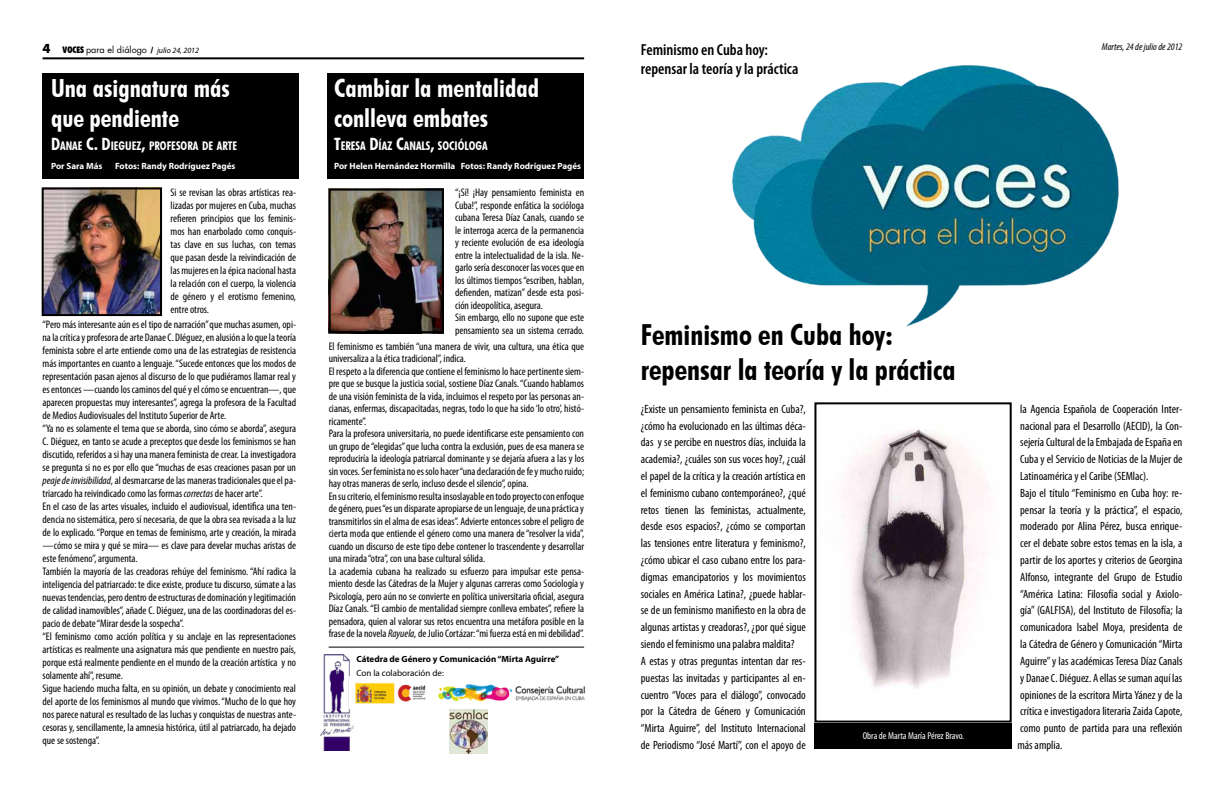
<style>
.page{position:relative;width:1225px;height:794px;background:#fff}
.page>*{position:absolute;margin:0;border:0;box-sizing:border-box;transform-origin:0 0}
.t1{font:700 condensed 29px/34.8px "Futura BT";color:#000}
.t2{font:700 condensed 25px/30px "Futura BT";color:#fff}
.t3{font:600 condensed 16px/19.2px "Myriad Pro";color:#000}
.t4{font:condensed 12px/16.8px "Myriad Pro";color:#000}
.t5{font:700 condensed 11.9px "Futura BT";color:#fff}
.t6{font:condensed 11px/13px "Myriad Pro";color:#000}
.t7{font:condensed 10px "Myriad Pro";color:#fff}
.t8{font:italic condensed 10px "Myriad Pro";color:#000}
.t9{font:700 9px "Myriad Pro";color:#fff}
.t10{font:700 9px "Myriad Pro";color:#000}
.t11{font:9px "Futura";color:#000}
.t12{font:9px "Myriad Pro";color:#000}
.s1{font-family:"Myriad Pro";font-weight:900;font-size:14px}
.s2{font-family:"Futura BT";font-weight:900;font-stretch:condensed}
.s3{font-family:"Myriad Pro";font-weight:900}
.s4{font-family:"Myriad Pro";font-style:italic;font-size:8px}
.s5{font-size:17px}
.s6{font-style:italic}
</style>
<div class="page">
<hr style="left:43px;top:57px;width:541px;height:2px;background:#000">
<div style="left:814px;top:722px;width:197px;height:26px;background:#000"></div>
<img style="left:843px;top:429px;width:145px;height:259px">
<div style="left:814px;top:402px;width:197px;height:320px;border:2px solid #000"></div>
<hr style="left:329px;top:646px;width:255px;height:1px;background:#000">
<div style="left:327px;top:73px;width:257px;height:105px;background:#000"></div>
<div style="left:43px;top:73px;width:256px;height:105px;background:#000"></div>
<img style="left:320px;top:654px;width:34px;height:96px">
<img style="left:332px;top:192px;width:109px;height:138px">
<img style="left:45px;top:190px;width:114px;height:123px">
<img style="left:450px;top:709px;width:37px;height:45px">
<img style="left:350px;top:677px;width:236px;height:31px">
<img style="left:732px;top:65px;width:387px;height:262px">
<div style="left:42px;top:187px;width:120px;height:129px;border:2px solid #000"></div>
<div style="left:329px;top:189px;width:115px;height:144px;border:2px solid #000"></div>
<p class="t11" style="left:43px;top:44px;width:158px"><span class="s1">4</span> <span class="s2">VOCES</span> para el diálogo <span class="s3">/</span> <span class="s4">julio 24, 2012</span></p>
<h2 class="t2" style="left:51px;top:73px;width:180px">Una asignatura más que pendiente</h2>
<p class="t5" style="left:51px;top:139px;width:188px"><span class="s5">D</span>ANAE <span class="s5">C. D</span>IEGUEZ<span class="s5">,</span> PROFESORA DE ARTE</p>
<p class="t6" style="left:171px;top:186px;width:127px;text-align:justify">Si se revisan las obras artísticas rea&shy;lizadas por mujeres en Cuba, muchas refieren principios que los feminis&shy;mos han enarbolado como conquis&shy;tas clave en sus luchas, con temas que pasan desde la reivindicación de las mujeres en la épica nacional hasta la relación con el cuerpo, la violencia de género y el erotismo femenino, entre otros.</p>
<p class="t6" style="left:43px;top:318px;width:255px">“Pero más interesante aún es el tipo de narración” que muchas asumen, opi&shy;na la crítica y profesora de arte Danae C. DIéguez, en alusión a lo que la teoría feminista sobre el arte entiende como una de las estrategias de resistencia más importantes en cuanto a lenguaje. “Sucede entonces que los modos de representación pasan ajenos al discurso de lo que pudiéramos llamar real y es entonces —cuando los caminos del qué y el cómo se encuentran—, que aparecen propuestas muy interesantes”, agrega la profesora de la Facultad de Medios Audiovisuales del Instituto Superior de Arte.<br>“Ya no es solamente el tema que se aborda, sino cómo se aborda”, asegura C. Diéguez, en tanto se acude a preceptos que desde los feminismos se han discutido, referidos a si hay una manera feminista de crear. La investigadora se pregunta si no es por ello que “muchas de esas creaciones pasan por un <span class="s6">peaje de invisibilidad</span>, al desmarcarse de las maneras tradicionales que el pa&shy;triarcado ha reivindicado como las formas <span class="s6">correctas</span> de hacer arte”.<br>En el caso de las artes visuales, incluido el audiovisual, identifica una ten&shy;dencia no sistemática, pero sí necesaria, de que la obra sea revisada a la luz de lo explicado. “Porque en temas de feminismo, arte y creación, la mirada —cómo se mira y qué se mira— es clave para develar muchas aristas de este fenómeno”, argumenta.<br>También la mayoría de las creadoras rehúye del feminismo. “Ahí radica la inteligencia del patriarcado: te dice existe, produce tu discurso, súmate a las nuevas tendencias, pero dentro de estructuras de dominación y legitimación de calidad inamovibles”, añade C. Diéguez, una de las coordinadoras del es&shy;pacio de debate “Mirar desde la sospecha”.<br>“El feminismo como acción política y su anclaje en las representaciones artísticas es realmente una asignatura más que pendiente en nuestro país, porque está realmente pendiente en el mundo de la creación artística y no solamente ahí”, resume.<br>Sigue haciendo mucha falta, en su opinión, un debate y conocimiento real del aporte de los feminismos al mundo que vivimos. “Mucho de lo que hoy nos parece natural es resultado de las luchas y conquistas de nuestras ante&shy;cesoras y, sencillamente, la amnesia histórica, útil al patriarcado, ha dejado que se sostenga”.</p>
<p class="t9" style="left:51px;top:160px;width:53px">Por Sara Más</p>
<p class="t9" style="left:115px;top:160px;width:122px">Fotos: Randy Rodríguez Pagés</p>
<h2 class="t2" style="left:334px;top:73px;width:206px">Cambiar la mentalidad conlleva embates</h2>
<p class="t5" style="left:334px;top:139px;width:155px"><span class="s5">T</span>ERESA <span class="s5">D</span>ÍAZ <span class="s5">C</span>ANALS<span class="s5">,</span> SOCIÓLOGA</p>
<p class="t6" style="left:455px;top:186px;width:131px;line-height:12.5px">“¡Sí! ¡Hay pensamiento feminista en Cuba!”, responde enfática la socióloga cubana Teresa Díaz Canals, cuando se le interroga acerca de la permanencia y reciente evolución de esa ideología entre la intelectualidad de la isla. Ne&shy;garlo sería desconocer las voces que en los últimos tiempos “escriben, hablan, defienden, matizan” desde esta posi&shy;ción ideopolítica, asegura.<br>Sin embargo, ello no supone que este pensamiento sea un sistema cerrado.</p>
<p class="t9" style="left:334px;top:160px;width:249px">Por Helen Hernández Hormilla Fotos: Randy Rodríguez Pagés</p>
<p class="t6" style="left:329px;top:339px;width:257px;line-height:12.5px">El feminismo es también “una manera de vivir, una cultura, una ética que universaliza a la ética tradicional”, indica.<br>El respeto a la diferencia que contiene el feminismo lo hace pertinente siem&shy;pre que se busque la justicia social, sostiene Díaz Canals. “Cuando hablamos de una visión feminista de la vida, incluimos el respeto por las personas an&shy;cianas, enfermas, discapacitadas, negras, todo lo que ha sido ‘lo otro’, histó&shy;ricamente”.<br>Para la profesora universitaria, no puede identificarse este pensamiento con un grupo de “elegidas” que lucha contra la exclusión, pues de esa manera se reproduciría la ideología patriarcal dominante y se dejaría afuera a las y los sin voces. Ser feminista no es solo hacer “una declaración de fe y mucho ruido; hay otras maneras de serlo, incluso desde el silencio”, opina.<br>En su criterio, el feminismo resulta insoslayable en todo proyecto con enfoque de género, pues “es un disparate apropiarse de un lenguaje, de una práctica y transmitirlos sin el alma de esas ideas”. Advierte entonces sobre el peligro de cierta moda que entiende el género como una manera de “resolver la vida”, cuando un discurso de este tipo debe contener lo trascendente y desarrollar una mirada “otra”, con una base cultural sólida.<br>La academia cubana ha realizado su esfuerzo para impulsar este pensa&shy;miento desde las Cátedras de la Mujer y algunas carreras como Sociología y Psicología, pero aún no se convierte en política universitaria oficial, asegura Díaz Canals. “El cambio de mentalidad siempre conlleva embates”, refiere la pensadora, quien al valorar sus retos encuentra una metáfora posible en la frase de la novela <span class="s6">Rayuela,</span> de Julio Cortázar: “mi fuerza está en mi debilidad”.</p>
<p class="t10" style="left:356px;top:653px;width:204px">Cátedra de Género y Comunicación “Mirta Aguirre”</p>
<p class="t12" style="left:356px;top:667px;width:89px">Con la colaboración de:</p>
<h3 class="t3" style="left:641px;top:39px;width:159px">Feminismo en Cuba hoy: repensar la teoría y la práctica</h3>
<p class="t8" style="left:1101px;top:41px;width:82px">Martes, 24 de julio de 2012</p>
<h1 class="t1" style="left:641px;top:317px;width:316px">Feminismo en Cuba hoy: repensar la teoría y la práctica</h1>
<p class="t4" style="left:641px;top:400px;width:166px">¿Existe un pensamiento feminista en Cuba?, ¿cómo ha evolucionado en las últimas déca&shy;das y se percibe en nuestros días, incluida la academia?, ¿cuáles son sus voces hoy?, ¿cuál el papel de la crítica y la creación artística en el feminismo cubano contemporáneo?, ¿qué retos tienen las feministas, actualmente, desde esos espacios?, ¿cómo se comportan las tensiones entre literatura y feminismo?, ¿cómo ubicar el caso cubano entre los para&shy;digmas emancipatorios y los movimientos sociales en América Latina?, ¿puede hablar&shy;se de un feminismo manifiesto en la obra de algunas artistas y creadoras?, ¿por qué sigue siendo el feminismo una palabra maldita?<br>A estas y otras preguntas intentan dar res&shy;puestas las invitadas y participantes al en&shy;cuentro “Voces para el diálogo”, convocado por la Cátedra de Género y Comunicación “Mirta Aguirre”, del Instituto Internacional de Periodismo “José Martí”, con el apoyo de</p>
<p class="t7" style="left:862px;top:729px;width:103px">Obra de Marta María Pérez Bravo.</p>
<p class="t4" style="left:1017px;top:400px;width:166px">la Agencia Española de Cooperación Inter&shy;nacional para el Desarrollo (AECID), la Con&shy;sejería Cultural de la Embajada de España en Cuba y el Servicio de Noticias de la Mujer de Latinoamérica y el Caribe (SEMlac).<br>Bajo el título “Feminismo en Cuba hoy: re&shy;pensar la teoría y la práctica”, el espacio, moderado por Alina Pérez, busca enrique&shy;cer el debate sobre estos temas en la isla, a partir de los aportes y criterios de Georgina Alfonso, integrante del Grupo de Estudio “América Latina: Filosofía social y Axiolo&shy;gía” (GALFISA), del Instituto de Filosofía; la comunicadora Isabel Moya, presidenta de la Cátedra de Género y Comunicación “Mirta Aguirre” y las académicas Teresa Díaz Canals y Danae C. Diéguez. A ellas se suman aquí las opiniones de la escritora Mirta Yánez y de la crítica e investigadora literaria Zaida Capote, como punto de partida para una reflexión más amplia.</p>
</div>
